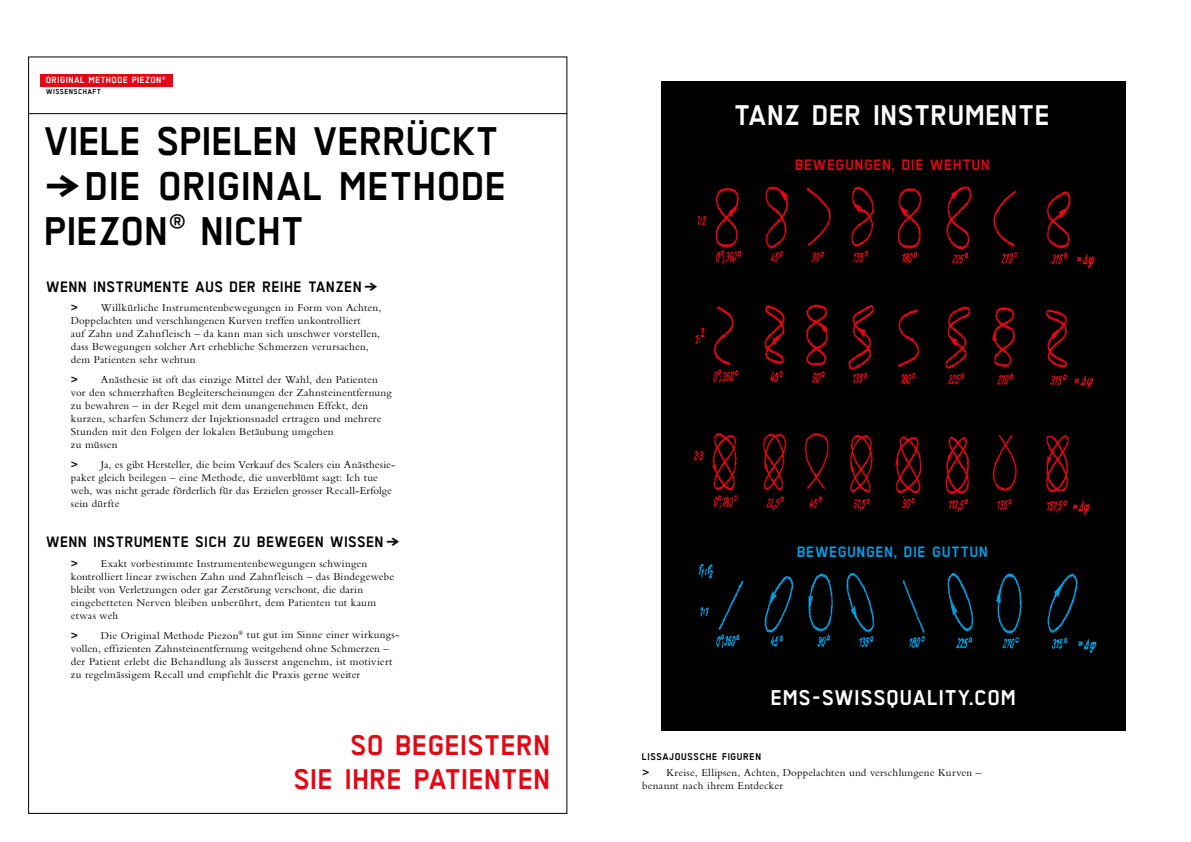
<style>
.page{position:relative;width:1191px;height:842px;background:#fff}
.page>*{position:absolute;margin:0;border:0;box-sizing:border-box;transform-origin:0 0}
.t1{font:700 45px/45px "TRANS";letter-spacing:-.025em;color:#000}
.t2{font:700 32px/34px "TRANS";letter-spacing:-.025em;color:#e30613;text-align:right}
.t3{font:700 32px "TRANS";letter-spacing:-.02em;color:#fff}
.t4{font:700 24px "TRANS";letter-spacing:.01em;color:#fff}
.t5{font:700 17px "TRANS";letter-spacing:-.01em;color:#000}
.t6{font:700 17px "TRANS";letter-spacing:-.005em;color:#009fe3}
.t7{font:700 17px "TRANS";letter-spacing:-.005em;color:#e30613}
.t8{font:11px/13px "Bembo PL";letter-spacing:.015em;color:#000}
.t9{font:700 11px "TRANS";letter-spacing:.015em;color:#000}
.t10{font:700 10px "TRANS";letter-spacing:.01em;color:#fff}
.t11{font:700 8px "TRANS";letter-spacing:.035em;color:#000}
.s1{font-family:"Bembo Extra Bold PL"}
</style>
<div class="page">
<hr style="left:28px;top:113px;width:539px;height:1px;background:#000">
<div style="left:40px;top:74px;width:133px;height:12px;background:#e30613"></div>
<div style="left:661px;top:81px;width:464px;height:649px;background:#000"></div>
<img style="left:693px;top:186px;width:402px;height:329px">
<img style="left:698px;top:564px;width:399px;height:89px">
<p class="t10" style="left:46px;top:75px;width:121px">ORIGINAL METHODE PIEZON<sup>®</sup></p>
<p class="t11" style="left:47px;top:88px;width:52px">WISSENSCHAFT</p>
<h1 class="t1" style="left:45px;top:119px;width:466px">VIELE SPIELEN VERRÜCKT } DIE ORIGINAL METHODE<br>PIEZON<sup>®</sup> NICHT</h1>
<h3 class="t5" style="left:47px;top:278px;width:333px">WENN INSTRUMENTE AUS DER REIHE TANZEN}</h3>
<p class="t8" style="left:71px;top:302px;width:312px"><span class="s1">&gt;</span> Willkürliche Instrumentenbewegungen in Form von Achten, Doppelachten und verschlungenen Kurven treffen unkontrolliert<br>auf Zahn und Zahnfleisch – da kann man sich unschwer vorstellen, dass Bewegungen solcher Art erhebliche Schmerzen verursachen, dem Patienten sehr wehtun</p>
<p class="t8" style="left:71px;top:373px;width:322px"><span class="s1">&gt;</span> Anästhesie ist oft das einzige Mittel der Wahl, den Patienten vor den schmerzhaften Begleiterscheinungen der Zahnsteinentfernung zu bewahren – in der Regel mit dem unangenehmen Effekt, den kurzen, scharfen Schmerz der Injektionsnadel ertragen und mehrere Stunden mit den Folgen der lokalen Betäubung umgehen<br>zu müssen</p>
<p class="t8" style="left:71px;top:458px;width:326px"><span class="s1">&gt;</span> Ja, es gibt Hersteller, die beim Verkauf des Scalers ein Anästhesie&shy;paket gleich beilegen – eine Methode, die unverblümt sagt: Ich tue weh, was nicht gerade förderlich für das Erzielen grosser Recall-Erfolge sein dürfte</p>
<h3 class="t5" style="left:47px;top:533px;width:355px">WENN INSTRUMENTE SICH ZU BEWEGEN WISSEN}</h3>
<p class="t8" style="left:71px;top:557px;width:325px"><span class="s1">&gt;</span> Exakt vorbestimmte Instrumentenbewegungen schwingen kontrolliert linear zwischen Zahn und Zahnfleisch – das Bindegewebe bleibt von Verletzungen oder gar Zerstörung verschont, die darin eingebetteten Nerven bleiben unberührt, dem Patienten tut kaum etwas weh</p>
<p class="t8" style="left:71px;top:629px;width:330px"><span class="s1">&gt;</span> Die Original Methode Piezon<sup>®</sup> tut gut im Sinne einer wirkungs&shy;vollen, effizienten Zahnsteinentfernung weitgehend ohne Schmerzen – der Patient erlebt die Behandlung als äusserst angenehm, ist motiviert zu regelmässigem Recall und empfiehlt die Praxis gerne weiter</p>
<h2 class="t2" style="left:295px;top:728px;width:259px">SO BEGEISTERN<br>SIE IHRE PATIENTEN</h2>
<h2 class="t3" style="left:735px;top:98px;width:318px">TANZ DER INSTRUMENTE</h2>
<h3 class="t7" style="left:795px;top:156px;width:197px">BEWEGUNGEN, DIE WEHTUN</h3>
<h3 class="t6" style="left:797px;top:543px;width:146px">BEWEGUNGEN, DIE GUTTU</h3>
<h3 class="t6" style="left:979px;top:543px;width:11px">N</h3>
<h3 class="t4" style="left:771px;top:685px;width:218px">EMS -SWISSQUALITY.COM</h3>
<p class="t9" style="left:642px;top:751px;width:7px">LISSA</p>
<p class="t9" style="left:669px;top:751px;width:25px">JOUSSCHE</p>
<p class="t9" style="left:722px;top:751px;width:28px">FIGUREN</p>
<p class="t8" style="left:642px;top:766px;width:340px"><span class="s1">&gt;</span> Kreise, Ellipsen, Achten, Doppelachten und verschlungene Kurven – benannt nach ihrem Entdecker</p>
</div>
